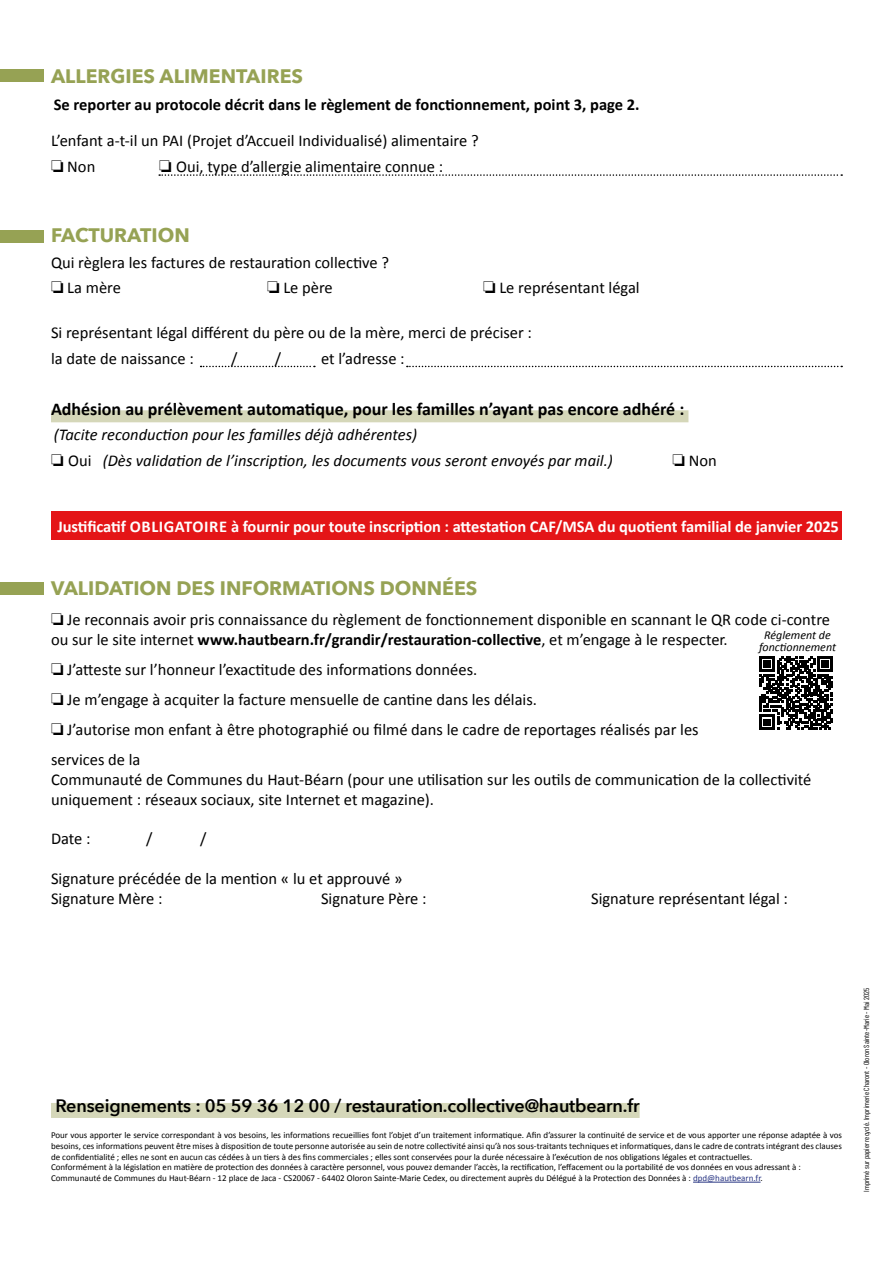
<style>
.page{position:relative;width:893px;height:1263px;background:#fff}
.page>*{position:absolute;margin:0;border:0;box-sizing:border-box;transform-origin:0 0}
.t1{font:700 19.5px "Avenir Next";color:#96a254}
.t2{font:700 18px "Calibri";color:#000}
.t3{font:600 18px "Avenir Next";letter-spacing:-.01em;color:#000}
.t4{font:16.5px/25.5px "Calibri";color:#000}
.t5{font:italic 16.5px/25.5px "Calibri";color:#000}
.t6{font:700 16.5px "Calibri";letter-spacing:-.005em;color:#fff}
.t7{font:700 16.5px "Calibri";color:#000}
.t8{font:italic 12px/12px "Calibri";color:#000;text-align:center}
.t9{font:9px/10.8px "Calibri";color:#000}
.t10{font:7.5px "Barlow Condensed";color:#000}
.s1{font-style:normal}
.s2{font-weight:700}
.s3{color:#283583}
</style>
<div class="page">
<div style="left:51px;top:410px;width:637px;height:12px;background:#d5d7b9"></div>
<hr style="left:693px;top:1182px;width:67px;height:1px;background:#283583">
<div style="left:0;top:69px;width:44px;height:13px;background:#96a254"></div>
<div style="left:0;top:230px;width:44px;height:12px;background:#96a254"></div>
<div style="left:0;top:583px;width:44px;height:12px;background:#96a254"></div>
<svg style="left:159px;top:174px;width:683px;height:2px"></svg>
<div style="left:51px;top:1103px;width:589px;height:15px;background:#d5d7b9"></div>
<svg style="left:759px;top:656px;width:74px;height:74px"></svg>
<svg style="left:201px;top:366px;width:114px;height:1px"></svg>
<svg style="left:407px;top:366px;width:435px;height:1px"></svg>
<div style="left:51px;top:512px;width:791px;height:28px;background:#e41517"></div>
<p class="t1" style="left:51px;top:60px;width:253px">ALLERGIES ALIMENTAIRES</p>
<p class="t7" style="left:54px;top:95px;width:587px">Se reporter au protocole décrit dans le règlement de fonctionnement, point 3, page 2.</p>
<p class="t4" style="left:51px;top:127px;width:429px">L’enfant a-t-il un PAI (Projet d’Accueil Individualisé) alimentaire ? ❏ Non</p>
<p class="t4" style="left:159px;top:153px;width:286px">❏ Oui, type d’allergie alimentaire connue :</p>
<p class="t1" style="left:51px;top:218px;width:140px">FACTURATION</p>
<p class="t4" style="left:51px;top:248px;width:340px">Qui règlera les factures de restauration collective ? ❏ La mère</p>
<p class="t4" style="left:267px;top:274px;width:67px">❏ Le père</p>
<p class="t4" style="left:483px;top:274px;width:158px">❏ Le représentant légal</p>
<p class="t4" style="left:51px;top:319px;width:483px">Si représentant légal différent du père ou de la mère, merci de préciser : la date de naissance :</p>
<p class="t4" style="left:231px;top:345px;width:8px">/</p>
<p class="t4" style="left:275px;top:345px;width:8px">/</p>
<p class="t4" style="left:321px;top:345px;width:85px">et l’adresse :</p>
<p class="t2" style="left:51px;top:398px;width:635px">Adhésion au prélèvement automatique, pour les familles n’ayant pas encore adhéré :</p>
<p class="t5" style="left:51px;top:421px;width:563px">(Tacite reconduction pour les familles déjà adhérentes)<br>❏ <span class="s1">Oui</span> (Dès validation de l’inscription, les documents vous seront envoyés par mail.)</p>
<p class="t4" style="left:673px;top:447px;width:46px">❏ Non</p>
<p class="t6" style="left:57px;top:516px;width:783px">Justificatif OBLIGATOIRE à fournir pour toute inscription : attestation CAF/MSA du quotient familial de janvier 2025</p>
<p class="t1" style="left:51px;top:572px;width:428px">VALIDATION DES INFORMATIONS DONNÉES</p>
<p class="t4" style="left:51px;top:609px;width:781px;line-height:19.8px">❏ Je reconnais avoir pris connaissance du règlement de fonctionnement disponible en scannant le QR code ci-contre ou sur le site internet <span class="s2">www.hautbearn.fr/grandir/restauration-collective</span>, et m’engage à le respecter.</p>
<p class="t4" style="left:51px;top:654px;width:649px;line-height:30px">❏ J’atteste sur l’honneur l’exactitude des informations données.<br>❏ Je m’engage à acquiter la facture mensuelle de cantine dans les délais.<br>❏ J’autorise mon enfant à être photographié ou filmé dans le cadre de reportages réalisés par les services de la</p>
<p class="t4" style="left:51px;top:769px;width:762px;line-height:19.8px">Communauté de Communes du Haut-Béarn (pour une utilisation sur les outils de communication de la collectivité uniquement : réseaux sociaux, site Internet et magazine).</p>
<p class="t4" style="left:51px;top:825px;width:41px">Date :</p>
<p class="t4" style="left:146px;top:825px;width:8px">/</p>
<p class="t4" style="left:200px;top:825px;width:8px">/</p>
<p class="t4" style="left:51px;top:868px;width:353px;line-height:19.8px">Signature précédée de la mention « lu et approuvé »<br>Signature Mère :</p>
<p class="t8" style="left:759px;top:629px;width:79px">Réglement de fonctionnement</p>
<p class="t4" style="left:321px;top:885px;width:107px">Signature Père :</p>
<p class="t4" style="left:591px;top:885px;width:198px">Signature représentant légal :</p>
<p class="t3" style="left:55px;top:1090px;width:586px">Renseignements : 05 59 36 12 00 / restauration.collective@hautbearn.fr</p>
<p class="t9" style="left:51px;top:1129px;width:792px">Pour vous apporter le service correspondant à vos besoins, les informations recueillies font l’objet d’un traitement informatique. Afin d’assurer la continuité de service et de vous apporter une réponse adaptée à vos besoins, ces informations peuvent être mises à disposition de toute personne autorisée au sein de notre collectivité ainsi qu’à nos sous-traitants techniques et informatiques, dans le cadre de contrats intégrant des clauses de confidentialité ; elles ne sont en aucun cas cédées à un tiers à des fins commerciales ; elles sont conservées pour la durée nécessaire à l’exécution de nos obligations légales et contractuelles.<br>Conformément à la législation en matière de protection des données à caractère personnel, vous pouvez demander l’accès, la rectification, l’effacement ou la portabilité de vos données en vous adressant à :<br>Communauté de Communes du Haut-Béarn - 12 place de Jaca - CS20067 - 64402 Oloron Sainte-Marie Cedex, ou directement auprès du Délégué à la Protection des Données à : <span class="s3">dpd@hautbearn.fr</span>.</p>
<p class="t10" style="left:862px;top:1192px;width:206px;rotate:-90deg">Imprimé sur papier recyclé. Imprimerie Charont - Oloron Sainte-Marie - Mai 2025</p>
</div>
